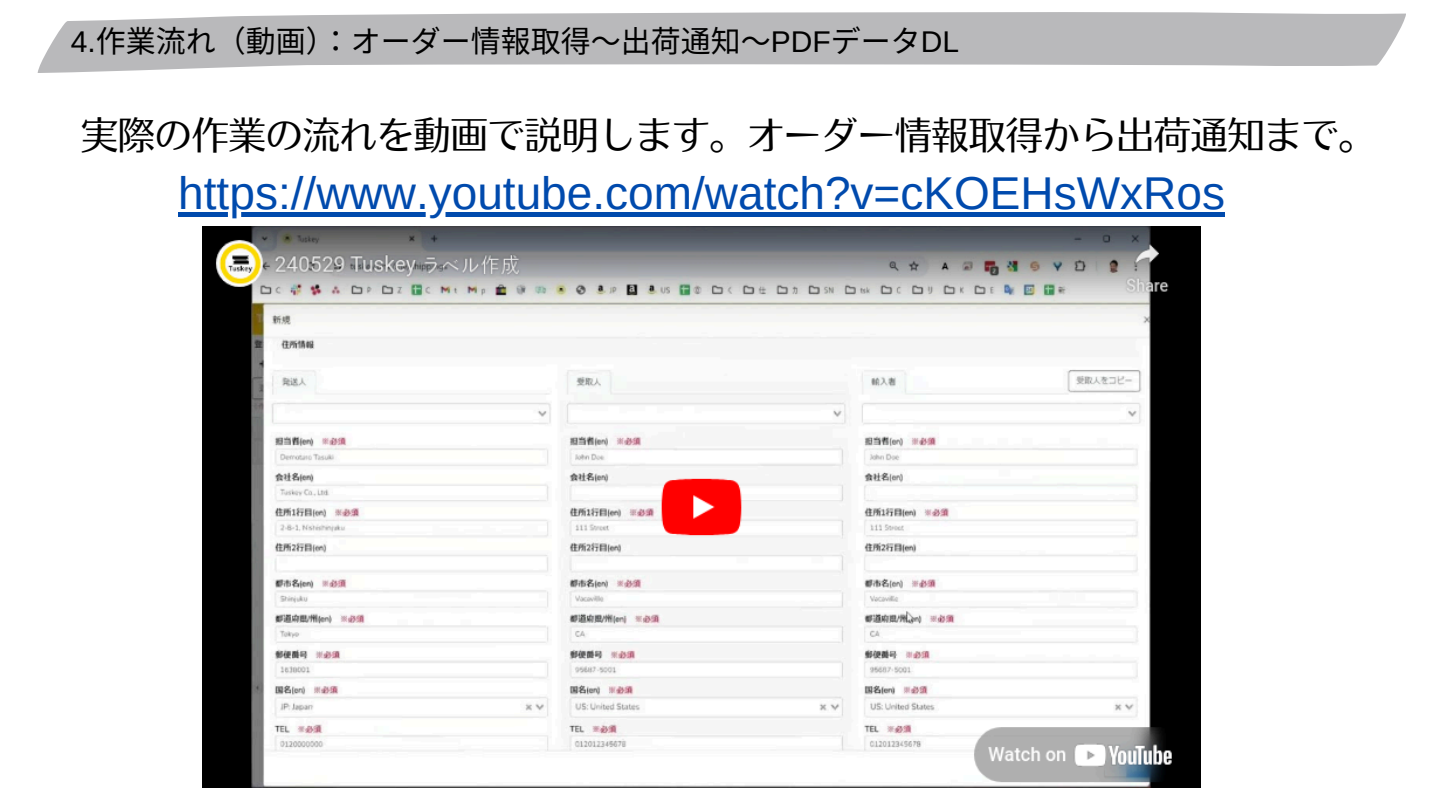
<style>
.page{position:relative;width:1440px;height:810px;background:#fff}
.page>*{position:absolute;margin:0;border:0;box-sizing:border-box;transform-origin:0 0}
.t1{font:46px "Arimo";color:#004aad}
.t2{font:37px "Nud Motoya Aporo Std W3";color:#000}
.t3{font:30px "Noto Sans CJ Ksc";color:#000}
.s1{font-family:"Arimo"}
</style>
<div class="page">
<svg style="left:38px;top:12px;width:1368px;height:61px;fill:#b9b9bb"></svg>
<img style="left:203px;top:226px;width:997px;height:561px">
<div style="left:178px;top:212px;width:1047px;height:5px;background:#004aad"></div>
<p class="t3" style="left:71px;top:18px;width:890px"><span class="s1">4.</span>作業流れ（動画）： オーダー情報取得～出荷通知～<span class="s1">PDF</span>データ<span class="s1">DL</span></p>
<p class="t2" style="left:81px;top:116px;width:1296px">実際の作業の流れを動画で説明します。オーダー情報取得から出荷通知まで。</p>
<h1 class="t1" style="left:178px;top:168px;width:1048px">https://www.youtube.com/watch?v=cKOEHsWxRos</h1>
</div>
